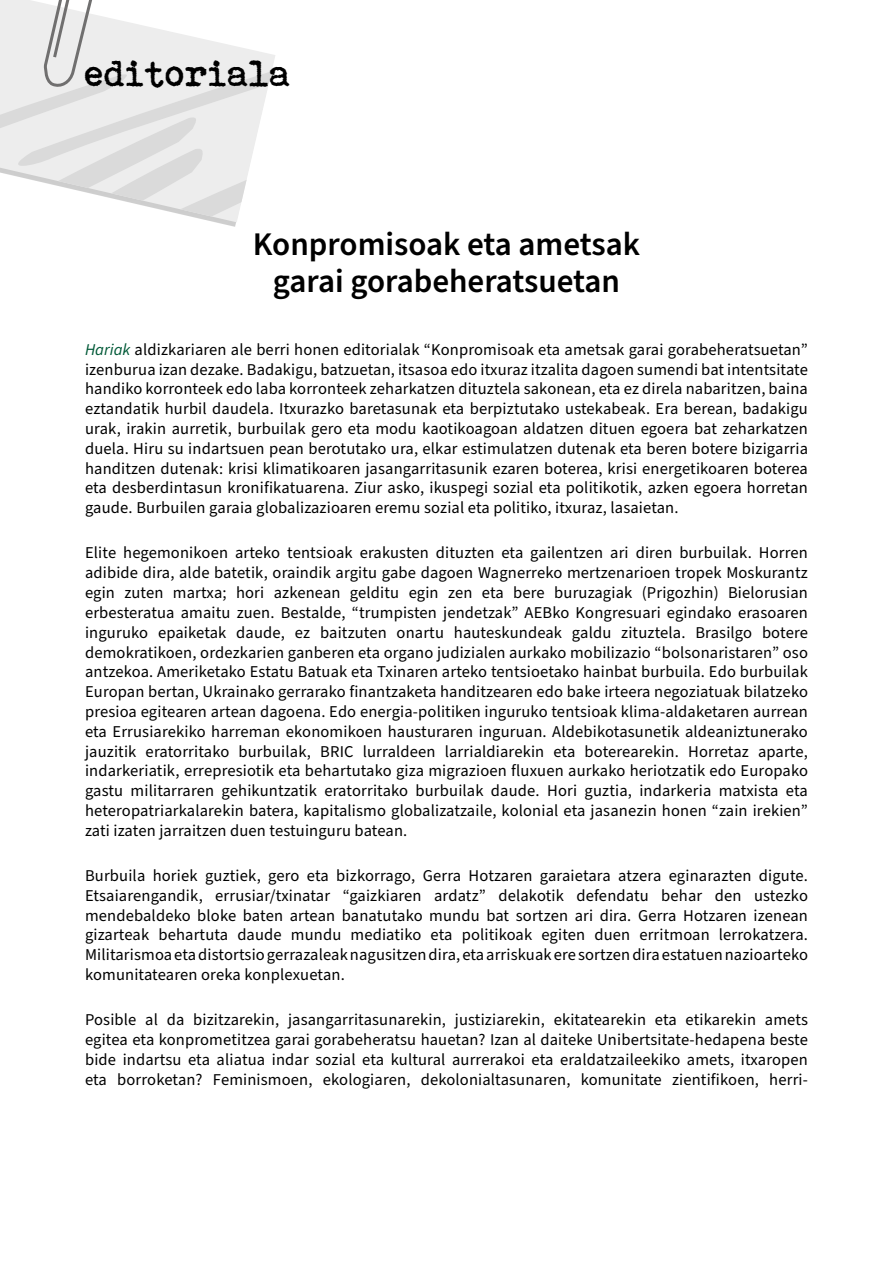
<style>
.page{position:relative;width:893px;height:1263px;background:#fff}
.page>*{position:absolute;margin:0;border:0;box-sizing:border-box;transform-origin:0 0}
.t1{font:37.5px "Bohemian typewriter";letter-spacing:-.03em;color:#000}
.t2{font:600 33px/37.5px "Source Sans Pro";color:#000;text-align:center}
.t3{font:16.5px/19.8px "Source Sans Pro";letter-spacing:.01em;color:#000;text-align:justify}
.s1{font-style:italic;color:#005937}
</style>
<div class="page">
<svg style="left:0;top:0;width:275px;height:222px"></svg>
<h1 class="t1" style="left:85px;top:52px;width:209px">editoriala</h1>
<h2 class="t2" style="left:253px;top:226px;width:389px">Konpromisoak eta ametsak garai gorabeheratsuetan</h2>
<p class="t3" style="left:85px;top:340px;width:724px"><span class="s1">Hariak</span> aldizkariaren ale berri honen editorialak “Konpromisoak eta ametsak garai gorabeheratsuetan” izenburua izan dezake. Badakigu, batzuetan, itsasoa edo itxuraz itzalita dagoen sumendi bat intentsitate handiko korronteek edo laba korronteek zeharkatzen dituztela sakonean, eta ez direla nabaritzen, baina eztandatik hurbil daudela. Itxurazko baretasunak eta berpiztutako ustekabeak. Era berean, badakigu urak, irakin aurretik, burbuilak gero eta modu kaotikoagoan aldatzen dituen egoera bat zeharkatzen duela. Hiru su indartsuen pean berotutako ura, elkar estimulatzen dutenak eta beren botere bizigarria handitzen dutenak: krisi klimatikoaren jasangarritasunik ezaren boterea, krisi energetikoaren boterea eta desberdintasun kronifikatuarena. Ziur asko, ikuspegi sozial eta politikotik, azken egoera horretan gaude. Burbuilen garaia globalizazioaren eremu sozial eta politiko, itxuraz, lasaietan.</p>
<p class="t3" style="left:85px;top:544px;width:724px">Elite hegemonikoen arteko tentsioak erakusten dituzten eta gailentzen ari diren burbuilak. Horren adibide dira, alde batetik, oraindik argitu gabe dagoen Wagnerreko mertzenarioen tropek Moskurantz egin zuten martxa; hori azkenean gelditu egin zen eta bere buruzagiak (Prigozhin) Bielorusian erbesteratua amaitu zuen. Bestalde, “trumpisten jendetzak” AEBko Kongresuari egindako erasoaren inguruko epaiketak daude, ez baitzuten onartu hauteskundeak galdu zituztela. Brasilgo botere demokratikoen, ordezkarien ganberen eta organo judizialen aurkako mobilizazio “bolsonaristaren” oso antzekoa. Ameriketako Estatu Batuak eta Txinaren arteko tentsioetako hainbat burbuila. Edo burbuilak Europan bertan, Ukrainako gerrarako finantzaketa handitzearen edo bake irteera negoziatuak bilatzeko presioa egitearen artean dagoena. Edo energia-politiken inguruko tentsioak klima-aldaketaren aurrean eta Errusiarekiko harreman ekonomikoen hausturaren inguruan. Aldebikotasunetik aldeaniztunerako jauzitik eratorritako burbuilak, BRIC lurraldeen larrialdiarekin eta boterearekin. Horretaz aparte, indarkeriatik, errepresiotik eta behartutako giza migrazioen fluxuen aurkako heriotzatik edo Europako gastu militarraren gehikuntzatik eratorritako burbuilak daude. Hori guztia, indarkeria matxista eta heteropatriarkalarekin batera, kapitalismo globalizatzaile, kolonial eta jasanezin honen “zain irekien” zati izaten jarraitzen duen testuinguru batean.</p>
<p class="t3" style="left:85px;top:866px;width:724px">Burbuila horiek guztiek, gero eta bizkorrago, Gerra Hotzaren garaietara atzera eginarazten digute.<br>Etsaiarengandik, errusiar/txinatar “gaizkiaren ardatz” delakotik defendatu behar den ustezko mendebaldeko bloke baten artean banatutako mundu bat sortzen ari dira. Gerra Hotzaren izenean gizarteak behartuta daude mundu mediatiko eta politikoak egiten duen erritmoan lerrokatzera.<br>Militarismoa eta distortsio gerrazaleak nagusitzen dira, eta arriskuak ere sortzen dira estatuen nazioarteko komunitatearen oreka konplexuetan.</p>
<p class="t3" style="left:85px;top:1010px;width:724px">Posible al da bizitzarekin, jasangarritasunarekin, justiziarekin, ekitatearekin eta etikarekin amets egitea eta konprometitzea garai gorabeheratsu hauetan? Izan al daiteke Unibertsitate-hedapena beste bide indartsu eta aliatua indar sozial eta kultural aurrerakoi eta eraldatzaileekiko amets, itxaropen eta borroketan? Feminismoen, ekologiaren, dekolonialtasunaren, komunitate zientifikoen, herri-</p>
</div>
